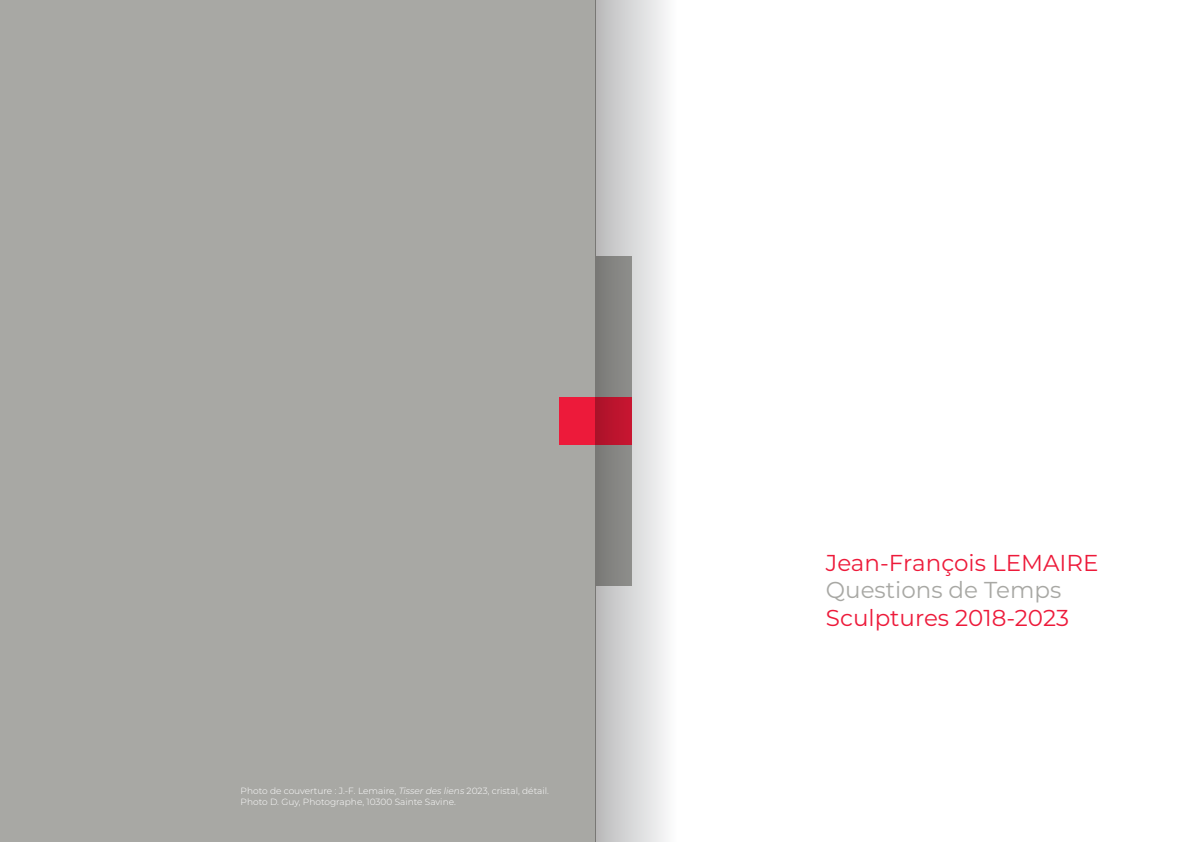
<style>
.page{position:relative;width:1191px;height:842px;background:#fff}
.page>*{position:absolute;margin:0;border:0;box-sizing:border-box;transform-origin:0 0}
.t1{font:23px "Montserrat";color:#ed1a3a}
.t2{font:23px "Montserrat";color:#a8a8a4}
.t3{font:300 9px/10.8px "Montserrat";color:#fff}
.s1{font-style:italic}
</style>
<div class="page">
<div style="left:0;top:0;width:595px;height:842px;background:#a8a8a4"></div>
<div style="left:559px;top:397px;width:72px;height:48px;background:#ed1a3a"></div>
<svg style="left:595px;top:0;width:71px;height:842px"></svg>
<p class="t3" style="left:241px;top:785px;width:310px">Photo de couverture : J.-F. Lemaire, <span class="s1">Tisser des liens</span> 2023, cristal, détail.<br>Photo D. Guy, Photographe, 10300 Sainte Savine.</p>
<p class="t1" style="left:826px;top:547px;width:274px">Jean-François LEMAIRE</p>
<p class="t2" style="left:826px;top:574px;width:237px">Questions de Temps</p>
<p class="t1" style="left:826px;top:602px;width:245px">Sculptures 2018-2023</p>
</div>
